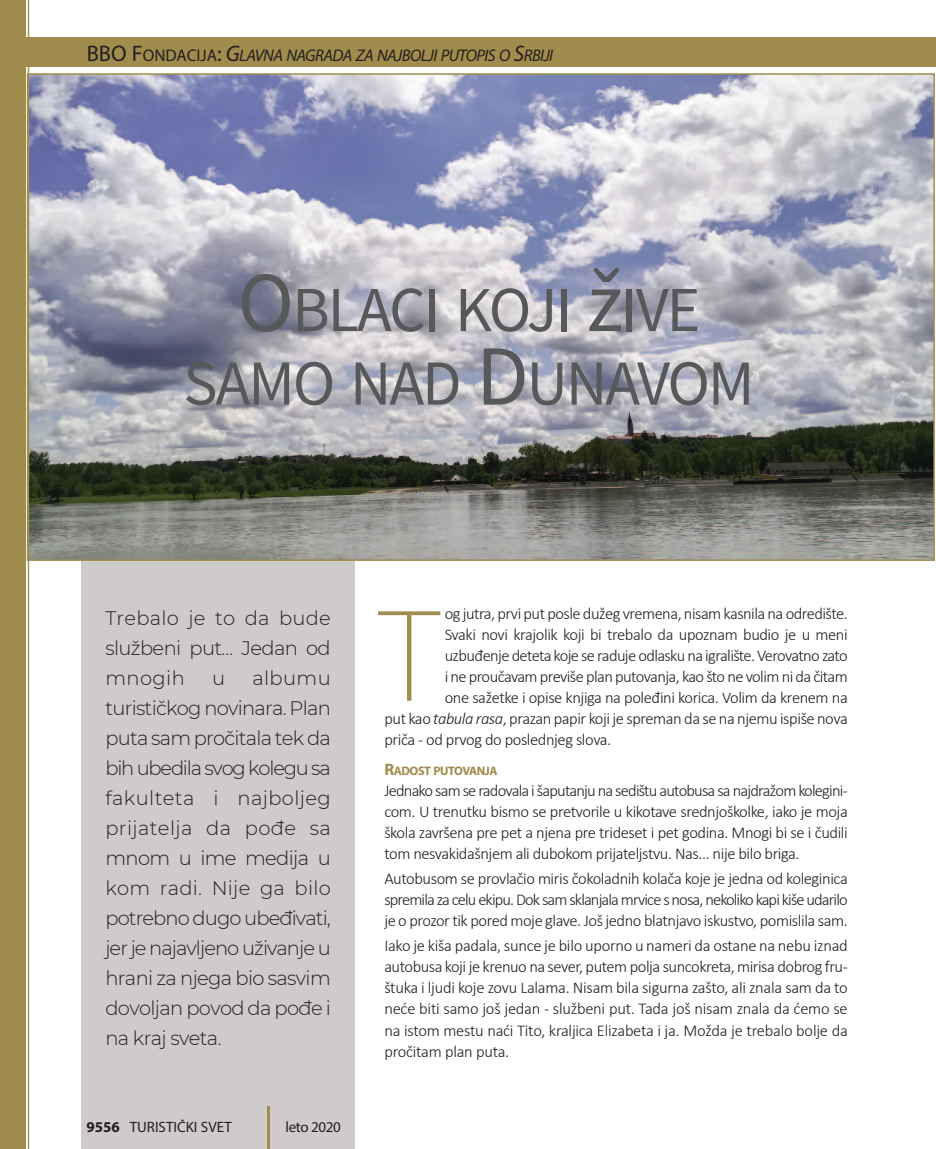
<style>
.page{position:relative;width:936px;height:1149px;background:#fff}
.page>*{position:absolute;margin:0;border:0;box-sizing:border-box;transform-origin:0 0}
.t1{font:200 135.3px "Source Sans Pro";color:#a08c4c}
.t2{font:64.2px/73.5px "Source Sans Pro";letter-spacing:-.035em;color:#57585a;text-align:center}
.t3{font:300 19.5px/30px "Montserrat";letter-spacing:-.035em;color:#231f20;text-align:justify}
.t4{font:italic 16.8px "Myriad Pro";letter-spacing:-.035em;color:#231f20}
.t5{font:300 16.5px/21px "Calibri";letter-spacing:-.025em;color:#231f20;text-align:justify}
.t6{font:15px "Myriad Pro";color:#231f20}
.t7{font:700 12.3px "Myriad Pro";letter-spacing:-.035em;color:#a08c4c}
.s1{font-style:normal;font-size:22.5px}
.s2{font-style:normal}
.s3{font-size:22.5px}
.s4{font-size:85.5px}
.s5{font-weight:700}
.s6{font-style:italic}
.s7{font-size:16.5px}
</style>
<div class="page">
<div style="left:81px;top:552px;width:274px;height:596px;background:#cfcbca"></div>
<img style="left:30px;top:76px;width:901px;height:481px">
<div style="left:21px;top:37px;width:914px;height:30px;background:#a08c4c"></div>
<hr style="left:267px;top:1106px;width:2px;height:42px;background:#a08c4c">
<div style="left:0;top:0;width:26px;height:1148px;background:#a08c4c"></div>
<hr style="left:28px;top:0;width:1px;height:1148px;background:#a08c4c">
<p class="t4" style="left:87px;top:49px;width:468px"><span class="s1">BBO F</span><span class="s2">ONDACIJA</span><span class="s1">:</span> <span class="s3">G</span>LAVNA NAGRADA ZA NAJBOLJI PUTOPIS O <span class="s3">S</span>RBIJI</p>
<h2 class="t2" style="left:183px;top:278px;width:572px"><span class="s4">O</span>BLACI KOJI <span class="s4">ž</span>IVE<br>SAMO NAD <span class="s4">D</span>UNAVOM</h2>
<p class="t3" style="left:105px;top:602px;width:227px">Trebalo je to da bude službeni put… Jedan od mnogih</p>
<p class="t3" style="left:105px;top:662px;width:227px;text-indent:147px">albumu turističkog novinara. Plan puta sam pročitala tek da bih ubedila svog kolegu sa fakulteta i najboljeg prijatelja da pođe sa mnom u ime medija u kom radi. Nije ga bilo potrebno dugo ubeđivati, jerje najavljeno uživanje u hrani za njega bio sasvim dovoljan povod da pođe i na kraj sveta.</p>
<p class="t3" style="left:212px;top:662px;width:15px">u</p>
<p class="t6" style="left:87px;top:1120px;width:147px"><span class="s5">9556</span> TURISTIČKI SVET</p>
<p class="t6" style="left:285px;top:1120px;width:57px">LETO 2020</p>
<p class="t5" style="left:444px;top:604px;width:404px">og jutra, prvi put posle dužeg vremena, nisam kasnila na odredište.</p>
<p class="t5" style="left:444px;top:625px;width:404px">Svaki novi krajolik koji bi trebalo da upoznam budio je u meni</p>
<p class="t5" style="left:444px;top:646px;width:404px">uzbuđenje deteta koje se raduje odlasku na igralište. Verovatno zato</p>
<p class="t5" style="left:444px;top:667px;width:404px">i ne proučavam previše plan putovanja, kao što ne volim ni da čitam</p>
<p class="t5" style="left:444px;top:688px;width:404px">one sažetke i opise knjiga na poleđini korica. Volim da krenem na</p>
<p class="t5" style="left:384px;top:709px;width:465px">put kao <span class="s6">tabula rasa</span>, prazan papir koji je spreman da se na njemu ispiše nova</p>
<p class="t5" style="left:384px;top:730px;width:228px">priča - od prvog do poslednjeg slova.</p>
<p class="t7" style="left:384px;top:765px;width:115px"><span class="s7">R</span>ADOST PUTOVANJA</p>
<p class="t5" style="left:384px;top:780px;width:465px">Jednako sam se radovala i šaputanju na sedištu autobusa sa najdražom kolegini&shy;com. U trenutku bismo se pretvorile u kikotave srednjoškolke, iako je moja škola završena pre pet a njena pre trideset i pet godina. Mnogi bi se i čudili tom nesvakidašnjem ali dubokom prijateljstvu. Nas... nije bilo briga.</p>
<p class="t5" style="left:384px;top:869px;width:465px">Autobusom se provlačio miris čokoladnih kolača koje je jedna od koleginica spremila za celu ekipu. dok sam sklanjala mrvice s nosa, nekoliko kapi kiše udarilo je o prozor tik pored moje glave. Još jedno blatnjavo iskustvo, pomislila sam.</p>
<p class="t5" style="left:384px;top:936px;width:465px">Iako je kiša padala, sunce je bilo uporno u nameri da ostane na nebu iznad autobusa koji je krenuo na sever, putem polja suncokreta, mirisa dobrog fru&shy;štuka i ljudi koje zovu Lalama. Nisam bila sigurna zašto, ali znala sam da to neće biti samo još jedan - službeni put. Tada još nisam znala da ćemo se na istom mestu naći Tito, kraljica Elizabeta i ja. Možda je trebalo bolje da pročitam plan puta.</p>
<h1 class="t1" style="left:374px;top:602px;width:72px">t</h1>
</div>
